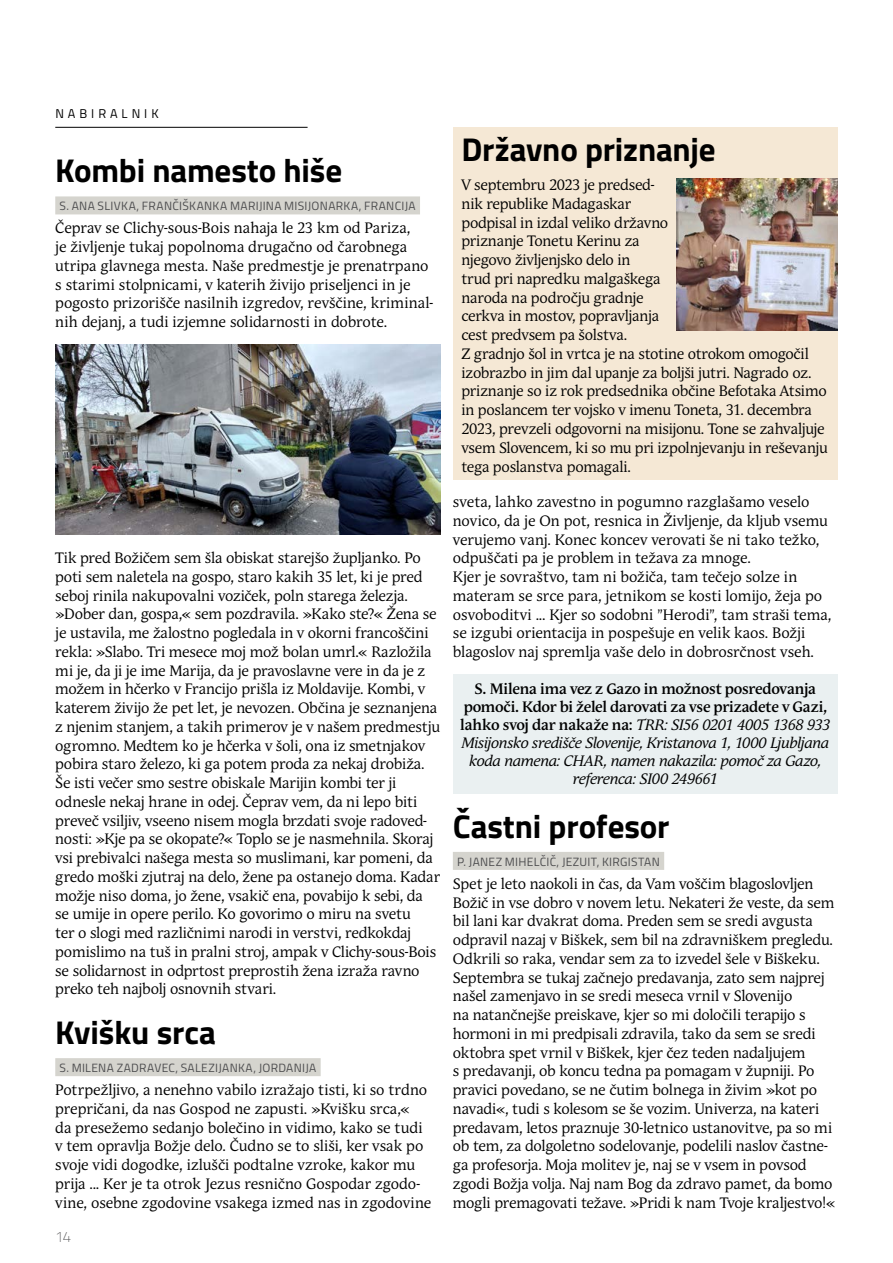
<style>
.page{position:relative;width:893px;height:1263px;background:#fff}
.page>*{position:absolute;margin:0;border:0;box-sizing:border-box;transform-origin:0 0}
.NASLOV_2{font:700 33px "Titillium";letter-spacing:-.005em;color:#000}
.BODY{font:15px/18.8px "Andulka Book Pro";letter-spacing:-.01em;color:#000}
.BODY-2{font:italic 15px/18px "Andulka Book Pro";letter-spacing:-.025em;color:#000;text-align:center}
.t1{font:100 15px "Titillium";color:#4d4d4f}
.Pasica0{font:12.75px "Titillium";letter-spacing:.31em;color:#000}
.AVTOR_nabiralnik{font:12px "Titillium";letter-spacing:.03em;color:#4d4d4f}
.s1{font-weight:700;font-style:normal}
</style>
<div class="page">
<div style="left:453px;top:674px;width:385px;height:119px;background:#eaf0f1"></div>
<div style="left:55px;top:196px;width:365px;height:18px;background:#d5d4ce"></div>
<hr style="left:55px;top:127px;width:253px;height:1px;background:#000">
<img style="left:55px;top:344px;width:385px;height:190px">
<div style="left:55px;top:1058px;width:266px;height:18px;background:#d5d4ce"></div>
<div style="left:453px;top:852px;width:211px;height:18px;background:#d5d4ce"></div>
<div style="left:453px;top:128px;width:385px;height:352px;background:#f5e8d5"></div>
<img style="left:677px;top:179px;width:161px;height:152px">
<p class="Pasica0" style="left:55px;top:105px;width:105px">NABIRALNIK</p>
<p class="NASLOV_2" style="left:55px;top:145px;width:289px">Kombi namesto hiše</p>
<p class="AVTOR_nabiralnik" style="left:60px;top:197px;width:358px">S. ANA SLIVKA, FRANČIŠKANKA MARIJINA MISIJONARKA, FRANCIJA</p>
<p class="BODY" style="left:55px;top:219px;width:380px">Čeprav se Clichy-sous-Bois nahaja le 23 km od Pariza,<br>je življenje tukaj popolnoma drugačno od čarobnega utripa glavnega mesta. Naše predmestje je prenatrpano s starimi stolpnicami, v katerih živijo priseljenci in je pogosto prizorišče nasilnih izgredov, revščine, kriminal&shy;nih dejanj, a tudi izjemne solidarnosti in dobrote.</p>
<p class="BODY" style="left:55px;top:549px;width:386px">Tik pred Božičem sem šla obiskat starejšo župljanko. Po poti sem naletela na gospo, staro kakih 35 let, ki je pred seboj rinila nakupovalni voziček, poln starega železja. »Dober dan, gospa,« sem pozdravila. »Kako ste?« Žena se je ustavila, me žalostno pogledala in v okorni francoščini rekla: »Slabo. Tri mesece moj mož bolan umrl.« Razložila mi je, da ji je ime Marija, da je pravoslavne vere in da je z možem in hčerko v Francijo prišla iz Moldavije. Kombi, v katerem živijo že pet let, je nevozen. Občina je seznanjena z njenim stanjem, a takih primerov je v našem predmestju ogromno. Medtem ko je hčerka v šoli, ona iz smetnjakov pobira staro železo, ki ga potem proda za nekaj drobiža.<br>Še isti večer smo sestre obiskale Marijin kombi ter ji odnesle nekaj hrane in odej. Čeprav vem, da ni lepo biti preveč vsiljiv, vseeno nisem mogla brzdati svoje radoved&shy;nosti: »Kje pa se okopate?« Toplo se je nasmehnila. Skoraj vsi prebivalci našega mesta so muslimani, kar pomeni, da gredo moški zjutraj na delo, žene pa ostanejo doma. Kadar možje niso doma, jo žene, vsakič ena, povabijo k sebi, da se umije in opere perilo. Ko govorimo o miru na svetu<br>ter o slogi med različnimi narodi in verstvi, redkokdaj pomislimo na tuš in pralni stroj, ampak v Clichy-sous-Bois se solidarnost in odprtost preprostih žena izraža ravno preko teh najbolj osnovnih stvari.</p>
<p class="NASLOV_2" style="left:55px;top:1007px;width:162px">Kvišku srca</p>
<p class="AVTOR_nabiralnik" style="left:60px;top:1059px;width:258px">S. MILENA ZADRAVEC, SALEZIJANKA, JORDANIJA</p>
<p class="BODY" style="left:55px;top:1081px;width:377px">Potrpežljivo, a nenehno vabilo izražajo tisti, ki so trdno prepričani, da nas Gospod ne zapusti. »Kvišku srca,«<br>da presežemo sedanjo bolečino in vidimo, kako se tudi v tem opravlja Božje delo. Čudno se to sliši, ker vsak po svoje vidi dogodke, izlušči podtalne vzroke, kakor mu prija ... Ker je ta otrok Jezus resnično Gospodar zgodo&shy;vine, osebne zgodovine vsakega izmed nas in zgodovine</p>
<p class="t1" style="left:55px;top:1226px;width:18px">14</p>
<p class="NASLOV_2" style="left:461px;top:124px;width:256px">Državno priznanje</p>
<p class="BODY" style="left:461px;top:176px;width:368px">V septembru 2023 je predsed-<br>nik republike Madagaskar<br>podpisal in izdal veliko državno<br>priznanje Tonetu Kerinu za<br>njegovo življenjsko delo in<br>trud pri napredku malgaškega<br>naroda na področju gradnje<br>cerkva in mostov, popravljanja<br>cest predvsem pa šolstva.<br>Z gradnjo šol in vrtca je na stotine otrokom omogočil izobrazbo in jim dal upanje za boljši jutri. Nagrado oz. priznanje so iz rok predsednika občine Befotaka Atsimo in poslancem ter vojsko v imenu Toneta, 31. decembra 2023, prevzeli odgovorni na misijonu. Tone se zahvaljuje vsem Slovencem, ki so mu pri izpolnjevanju in reševanju tega poslanstva pomagali.</p>
<p class="BODY" style="left:453px;top:493px;width:376px">sveta, lahko zavestno in pogumno razglašamo veselo novico, da je On pot, resnica in Življenje, da kljub vsemu verujemo vanj. Konec koncev verovati še ni tako težko, odpuščati pa je problem in težava za mnoge.</p>
<p class="BODY" style="left:453px;top:568px;width:380px">Kjer je sovraštvo, tam ni božiča, tam tečejo solze in materam se srce para, jetnikom se kosti lomijo, žeja po osvoboditvi ... Kjer so sodobni "Herodi", tam straši tema, se izgubi orientacija in pospešuje en velik kaos. Božji blagoslov naj spremlja vaše delo in dobrosrčnost vseh.</p>
<p class="BODY-2" style="left:460px;top:680px;width:372px"><span class="s1">S. Milena ima vez z Gazo in možnost posredovanja pomoči. Kdor bi želel darovati za vse prizadete v Gazi, lahko svoj dar nakaže na:</span> TRR: SI56 0201 4005 1368 933<br>Misijonsko središče Slovenije, Kristanova 1, 1000 Ljubljana koda namena: CHAR, namen nakazila: pomoč za Gazo, referenca: SI00 249661</p>
<p class="NASLOV_2" style="left:453px;top:801px;width:218px">Častni profesor</p>
<p class="AVTOR_nabiralnik" style="left:457px;top:853px;width:204px">P. JANEZ MIHELČIČ, JEZUIT, KIRGISTAN</p>
<p class="BODY" style="left:453px;top:874px;width:384px">Spet je leto naokoli in čas, da Vam voščim blagoslovljen Božič in vse dobro v novem letu. Nekateri že veste, da sem bil lani kar dvakrat doma. Preden sem se sredi avgusta odpravil nazaj v Biškek, sem bil na zdravniškem pregledu.<br>Odkrili so raka, vendar sem za to izvedel šele v Biškeku.<br>Septembra se tukaj začnejo predavanja, zato sem najprej našel zamenjavo in se sredi meseca vrnil v Slovenijo<br>na natančnejše preiskave, kjer so mi določili terapijo s hormoni in mi predpisali zdravila, tako da sem se sredi oktobra spet vrnil v Biškek, kjer čez teden nadaljujem<br>s predavanji, ob koncu tedna pa pomagam v župniji. Po pravici povedano, se ne čutim bolnega in živim »kot po navadi«, tudi s kolesom se še vozim. Univerza, na kateri predavam, letos praznuje 30-letnico ustanovitve, pa so mi ob tem, za dolgoletno sodelovanje, podelili naslov častne&shy;ga profesorja. Moja molitev je, naj se v vsem in povsod zgodi Božja volja. Naj nam Bog da zdravo pamet, da bomo mogli premagovati težave. »Pridi k nam Tvoje kraljestvo!«</p>
</div>
